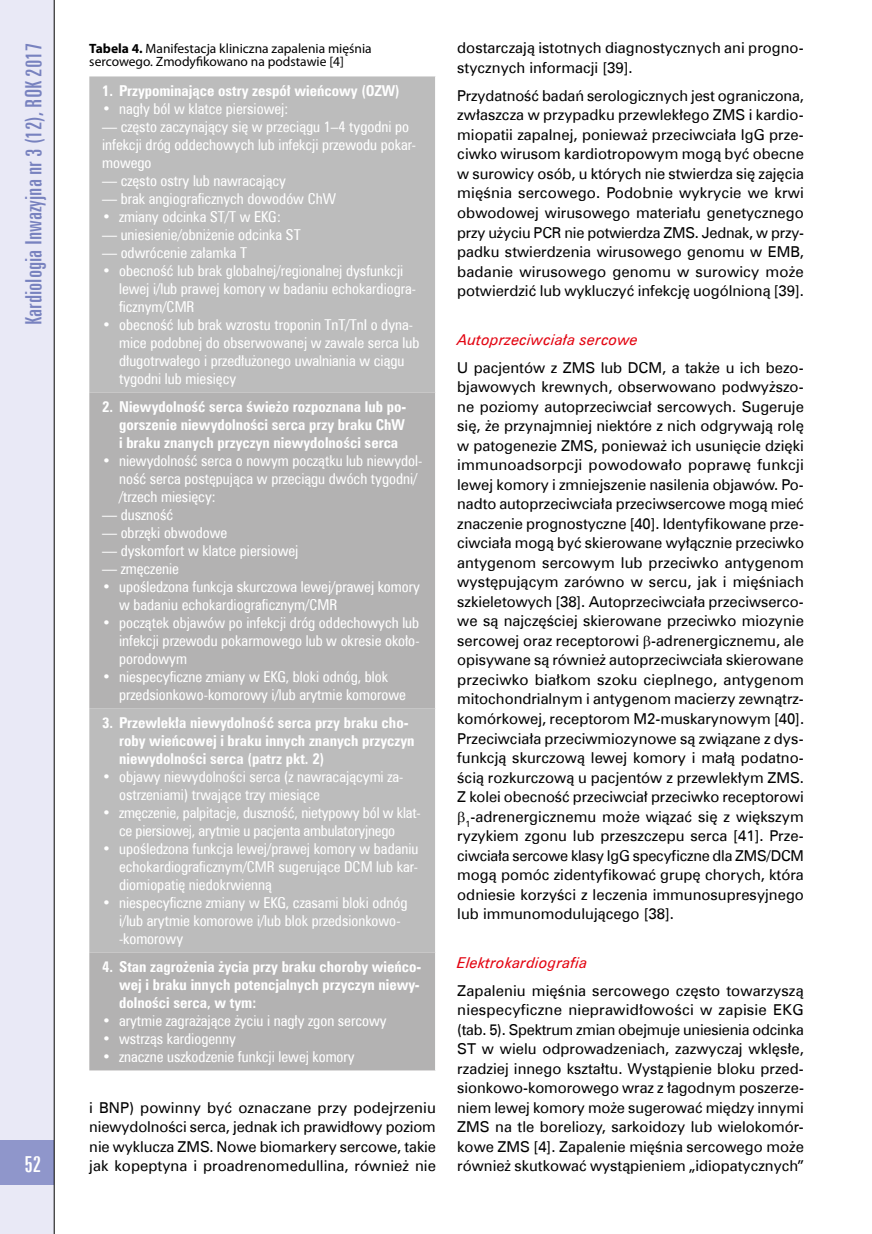
<style>
.page{position:relative;width:872px;height:1234px;background:#fff}
.page>*{position:absolute;margin:0;border:0;box-sizing:border-box;transform-origin:0 0}
.t1{font:22.5px "Zurich X Cn EU";color:#7882bf;scale:1.07 1}
.t2{font:22.5px "Zurich X Cn EU";color:#fff;scale:1.07 1}
.t3{font:15px/19.5px "Zurich EU";color:#000;text-align:justify}
.t4{font:15px/18px "Zurich Cn EU";color:#fff}
.t5{font:700 15px/18px "Zurich Cn EU";color:#fff;text-align:justify}
.t6{font:italic 15px "Zurich EU";color:#e30613}
.t7{font:13.5px/13.5px "Myriad Pro";color:#000}
.s1{font-weight:700}
</style>
<div class="page">
<div style="left:0;top:0;width:54px;height:1233px;background:#e9e9f6"></div>
<div style="left:0;top:1140px;width:54px;height:44px;background:#8f96cb"></div>
<hr style="left:54px;top:0;width:1px;height:1233px;background:#000">
<div style="left:89px;top:76px;width:346px;height:316px;background:#bcbcbc"></div>
<svg style="left:89px;top:392px;width:346px;height:678px;background:#b6b5b5"></svg>
<h1 class="t1" style="left:20px;top:325px;width:265px;rotate:-90deg">Kardiologia Inwazyjna nr 3 (12), ROK 2017</h1>
<p class="t3" style="left:457px;top:38px;width:348px">dostarczają istotnych diagnostycznych ani progno&shy;stycznych informacji [39].</p>
<p class="t7" style="left:89px;top:41px;width:284px"><span class="s1">Tabela 4.</span> Manifestacja kliniczna zapalenia mięśnia sercowego. Zmodyfikowano na podstawie [4]</p>
<p class="t5" style="left:102px;top:81px;width:299px">1. Przypominające ostry zespół wieńcowy (OZW)</p>
<p class="t4" style="left:102px;top:99px;width:188px">• nagły ból w klatce piersiowej:</p>
<p class="t4" style="left:102px;top:117px;width:315px">— często zaczynający się w przeciągu 1–4 tygodni po infekcji dróg oddechowych lub infekcji przewodu pokar&shy;mowego</p>
<p class="t4" style="left:102px;top:171px;width:185px">— często ostry lub nawracający</p>
<p class="t4" style="left:102px;top:189px;width:235px">— brak angiograficznych dowodów ChW</p>
<p class="t4" style="left:102px;top:207px;width:180px">• zmiany odcinka ST/T w EKG:</p>
<p class="t4" style="left:102px;top:225px;width:200px">— uniesienie/obniżenie odcinka ST</p>
<p class="t4" style="left:102px;top:243px;width:147px">— odwrócenie załamka T</p>
<p class="t4" style="left:119px;top:261px;width:298px;text-indent:-17px">• obecność lub brak globalnej/regionalnej dysfunkcji lewej i/lub prawej komory w badaniu echokardiogra&shy;ficznym/CMR</p>
<p class="t4" style="left:119px;top:315px;width:302px;text-indent:-17px">• obecność lub brak wzrostu troponin TnT/TnI o dyna&shy;mice podobnej do obserwowanej w zawale serca lub długotrwałego i przedłużonego uwalniania w ciągu tygodni lub miesięcy</p>
<p class="t5" style="left:119px;top:397px;width:288px;text-indent:-17px">2. Niewydolność serca świeżo rozpoznana lub po&shy;gorszenie niewydolności serca przy braku ChW i braku znanych przyczyn niewydolności serca</p>
<p class="t4" style="left:119px;top:451px;width:305px;text-indent:-17px">• niewydolność serca o nowym początku lub niewydol&shy;ność serca postępująca w przeciągu dwóch tygodni/ /trzech miesięcy:</p>
<p class="t4" style="left:102px;top:505px;width:73px">— duszność</p>
<p class="t4" style="left:102px;top:523px;width:127px">— obrzęki obwodowe</p>
<p class="t4" style="left:102px;top:541px;width:198px">— dyskomfort w klatce piersiowej</p>
<p class="t4" style="left:102px;top:559px;width:78px">— zmęczenie</p>
<p class="t4" style="left:119px;top:577px;width:302px;text-indent:-17px">• upośledzona funkcja skurczowa lewej/prawej komory w badaniu echokardiograficznym/CMR</p>
<p class="t4" style="left:119px;top:613px;width:302px;text-align:justify;text-indent:-17px">• początek objawów po infekcji dróg oddechowych lub infekcji przewodu pokarmowego lub w okresie około&shy;porodowym</p>
<p class="t4" style="left:119px;top:667px;width:288px;text-indent:-17px">• niespecyficzne zmiany w EKG, bloki odnóg, blok przedsionkowo-komorowy i/lub arytmie komorowe</p>
<p class="t5" style="left:119px;top:713px;width:297px;text-align:left;text-indent:-17px">3. Przewlekła niewydolność serca przy braku cho&shy;roby wieńcowej i braku innych znanych przyczyn niewydolności serca (patrz pkt. 2)</p>
<p class="t4" style="left:119px;top:767px;width:286px;text-indent:-17px">• objawy niewydolności serca (z nawracającymi za&shy;ostrzeniami) trwające trzy miesiące</p>
<p class="t4" style="left:102px;top:803px;width:320px;text-align:center">• zmęczenie, palpitacje, duszność, nietypowy ból w klat&shy;ce piersiowej, arytmie u pacjenta ambulatoryjnego</p>
<p class="t4" style="left:119px;top:839px;width:301px;text-align:justify;text-indent:-17px">• upośledzona funkcja lewej/prawej komory w badaniu echokardiograficznym/CMR sugerujące DCM lub kar&shy;diomiopatię niedokrwienną</p>
<p class="t4" style="left:119px;top:893px;width:290px;text-indent:-17px">• niespecyficzne zmiany w EKG, czasami bloki odnóg i/lub arytmie komorowe i/lub blok przedsionkowo--komorowy</p>
<p class="t5" style="left:119px;top:957px;width:303px;text-indent:-17px">4. Stan zagrożenia życia przy braku choroby wieńco&shy;wej i braku innych potencjalnych przyczyn niewy&shy;dolności serca, w tym:</p>
<p class="t4" style="left:102px;top:1011px;width:286px">• arytmie zagrażające życiu i nagły zgon sercowy</p>
<p class="t4" style="left:102px;top:1029px;width:135px">• wstrząs kardiogenny</p>
<p class="t4" style="left:102px;top:1047px;width:254px">• znaczne uszkodzenie funkcji lewej komory</p>
<p class="t3" style="left:89px;top:1097px;width:348px">i BNP) powinny być oznaczane przy podejrzeniu niewydolności serca, jednak ich prawidłowy poziom nie wyklucza ZMS. Nowe biomarkery sercowe, takie jak kopeptyna i proadrenomedullina, również nie</p>
<p class="t3" style="left:457px;top:86px;width:348px">Przydatność badań serologicznych jest ograniczona, zwłaszcza w przypadku przewlekłego ZMS i kardio&shy;miopatii zapalnej, ponieważ przeciwciała IgG prze&shy;ciwko wirusom kardiotropowym mogą być obecne w surowicy osób, u których nie stwierdza się zajęcia mięśnia sercowego. Podobnie wykrycie we krwi obwodowej wirusowego materiału genetycznego przy użyciu PCR nie potwierdza ZMS. Jednak, w przy&shy;padku stwierdzenia wirusowego genomu w EMB, badanie wirusowego genomu w surowicy może potwierdzić lub wykluczyć infekcję uogólnioną [39].</p>
<p class="t6" style="left:457px;top:330px;width:182px">Autoprzeciwciała sercowe</p>
<p class="t3" style="left:457px;top:357px;width:348px">U pacjentów z ZMS lub DCM, a także u ich bezo-</p>
<p class="t3" style="left:457px;top:377px;width:348px">bjawowych krewnych, obserwowano podwyższo-</p>
<p class="t3" style="left:457px;top:396px;width:348px">ne poziomy autoprzeciwciał sercowych. Sugeruje</p>
<p class="t3" style="left:457px;top:416px;width:348px">się, że przynajmniej niektóre z nich odgrywają rolę</p>
<p class="t3" style="left:457px;top:435px;width:348px">w patogenezie ZMS, ponieważ ich usunięcie dzięki</p>
<p class="t3" style="left:457px;top:455px;width:348px">immunoadsorpcji powodowało poprawę funkcji</p>
<p class="t3" style="left:457px;top:474px;width:348px">lewej komory i zmniejszenie nasilenia objawów. Po-</p>
<p class="t3" style="left:457px;top:494px;width:348px">nadto autoprzeciwciała przeciwsercowe mogą mieć</p>
<p class="t3" style="left:457px;top:513px;width:348px">znaczenie prognostyczne [40]. Identyfikowane prze-</p>
<p class="t3" style="left:457px;top:533px;width:348px">ciwciała mogą być skierowane wyłącznie przeciwko</p>
<p class="t3" style="left:457px;top:552px;width:348px">antygenom sercowym lub przeciwko antygenom</p>
<p class="t3" style="left:457px;top:572px;width:348px">występującym zarówno w sercu, jak i mięśniach</p>
<p class="t3" style="left:457px;top:591px;width:348px">szkieletowych [38]. Autoprzeciwciała przeciwserco-</p>
<p class="t3" style="left:457px;top:611px;width:348px">we są najczęściej skierowane przeciwko miozynie</p>
<p class="t3" style="left:457px;top:630px;width:348px">sercowej oraz receptorowi -adrenergicznemu, ale</p>
<p class="t3" style="left:457px;top:650px;width:348px">opisywane są również autoprzeciwciała skierowane</p>
<p class="t3" style="left:457px;top:669px;width:348px">przeciwko białkom szoku cieplnego, antygenom</p>
<p class="t3" style="left:457px;top:689px;width:348px">mitochondrialnym i antygenom macierzy zewnątrz-</p>
<p class="t3" style="left:457px;top:708px;width:348px">komórkowej, receptorom M2-muskarynowym [40].</p>
<p class="t3" style="left:457px;top:728px;width:348px">Przeciwciała przeciwmiozynowe są związane z dys-</p>
<p class="t3" style="left:457px;top:747px;width:348px">funkcją skurczową lewej komory i małą podatno-</p>
<p class="t3" style="left:457px;top:767px;width:348px">ścią rozkurczową u pacjentów z przewlekłym ZMS.</p>
<p class="t3" style="left:457px;top:786px;width:348px">Z kolei obecność przeciwciał przeciwko receptorowi</p>
<p class="t3" style="left:465px;top:806px;width:340px"><sub>1</sub>-adrenergicznemu może wiązać się z większym</p>
<p class="t3" style="left:457px;top:825px;width:348px">ryzykiem zgonu lub przeszczepu serca [41]. Prze-</p>
<p class="t3" style="left:457px;top:845px;width:348px">ciwciała sercowe klasy IgG specyficzne dla ZMS/DCM</p>
<p class="t3" style="left:457px;top:864px;width:348px">mogą pomóc zidentyfikować grupę chorych, która</p>
<p class="t3" style="left:457px;top:884px;width:348px">odniesie korzyści z leczenia immunosupresyjnego</p>
<p class="t3" style="left:457px;top:903px;width:218px">lub immunomodulującego [38].</p>
<p class="t6" style="left:457px;top:952px;width:132px">Elektrokardiografia</p>
<p class="t3" style="left:457px;top:980px;width:348px">Zapaleniu mięśnia sercowego często towarzyszą niespecyficzne nieprawidłowości w zapisie EKG (tab. 5). Spektrum zmian obejmuje uniesienia odcinka ST w wielu odprowadzeniach, zazwyczaj wklęsłe, rzadziej innego kształtu. Wystąpienie bloku przed&shy;sionkowo-komorowego wraz z łagodnym poszerze&shy;niem lewej komory może sugerować między innymi ZMS na tle boreliozy, sarkoidozy lub wielokomór&shy;kowe ZMS [4]. Zapalenie mięśnia sercowego może również skutkować wystąpieniem „idiopatycznych”</p>
<h1 class="t2" style="left:24px;top:1150px;width:17px">52</h1>
</div>
